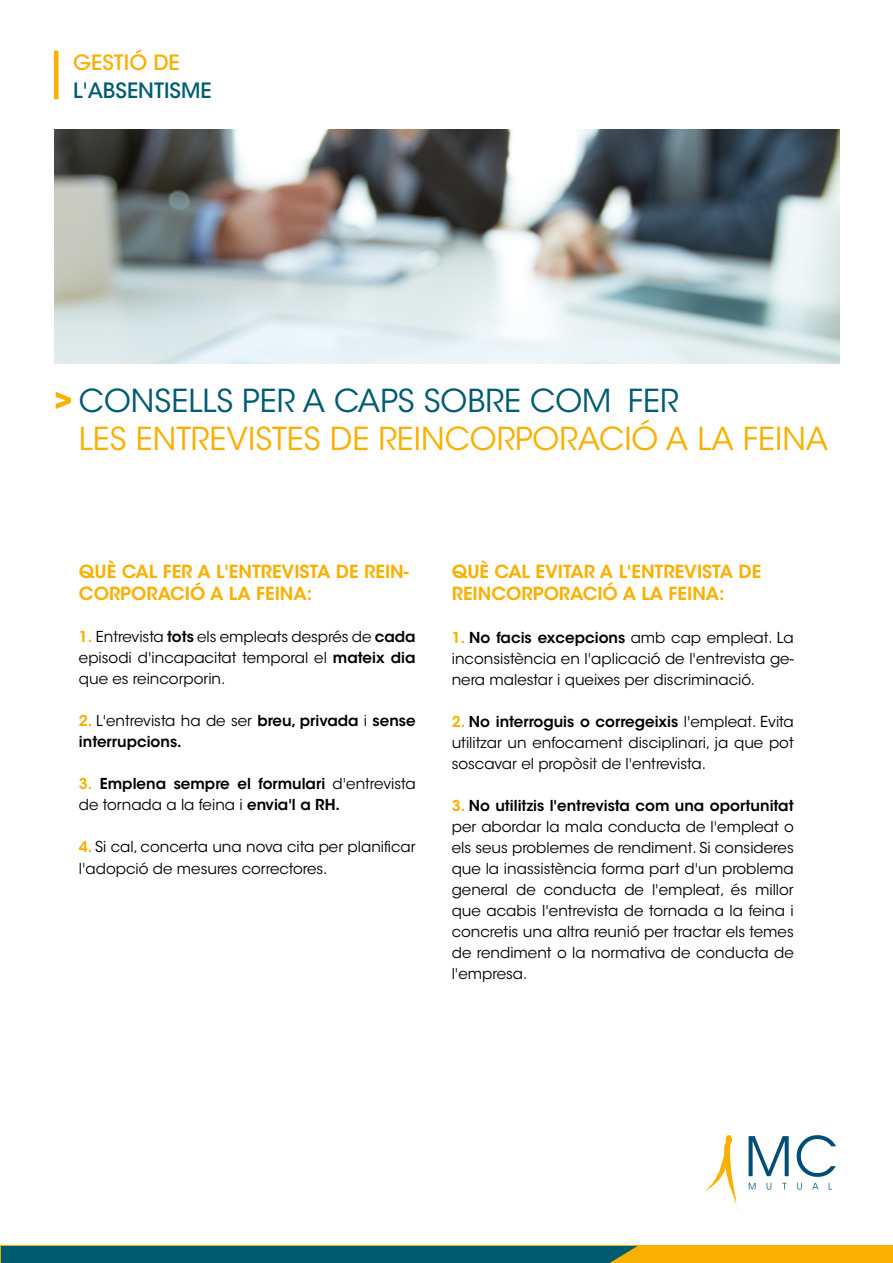
<style>
.page{position:relative;width:893px;height:1263px;background:#fff}
.page>*{position:absolute;margin:0;border:0;box-sizing:border-box;transform-origin:0 0}
.t1{font:31.5px "ITC Avant Garde Std";color:#f9b000}
.t2{font:31.5px "ITC Avant Garde Std";color:#015c72}
.t3{font:700 30px "ITC Avant Garde Std";color:#f9b000}
.t4{font:500 21px "ITC Avant Garde Std";color:#015c72}
.t5{font:500 21px "ITC Avant Garde Std";color:#f9b000}
.t6{font:600 18px/21.6px "ITC Avant Garde Std";color:#f9b000}
.t7{font:15px/21px "ITC Avant Garde Std";color:#000;text-align:justify}
.t8{font:600 15px/21px "ITC Avant Garde Std";color:#000}
.s1{font-weight:600;color:#f9b000}
.s2{font-weight:600}
.s3{color:#f9b000}
.s4{font-weight:400}
</style>
<div class="page">
<svg style="left:748px;top:1136px;width:41px;height:40px"></svg>
<svg style="left:796px;top:1135px;width:40px;height:42px"></svg>
<svg style="left:749px;top:1183px;width:6px;height:6px"></svg>
<svg style="left:797px;top:1183px;width:5px;height:7px"></svg>
<svg style="left:767px;top:1183px;width:4px;height:7px"></svg>
<svg style="left:707px;top:1135px;width:32px;height:74px"></svg>
<svg style="left:812px;top:1183px;width:6px;height:6px"></svg>
<img style="left:55px;top:130px;width:785px;height:234px">
<div style="left:0;top:1246px;width:893px;height:17px;background:#f9b000"></div>
<div style="left:1px;top:1246px;width:636px;height:17px;background:#015c72"></div>
<hr style="left:54px;top:51px;width:4px;height:48px;background:#f9b000">
<h3 class="t5" style="left:73px;top:49px;width:108px">GESTIÓ DE</h3>
<h3 class="t4" style="left:73px;top:77px;width:140px">L'ABSENTISME</h3>
<h2 class="t3" style="left:55px;top:378px;width:19px">&gt;</h2>
<h1 class="t2" style="left:79px;top:382px;width:601px">CONSELLS PER A CAPS SOBRE COM FER</h1>
<h1 class="t1" style="left:79px;top:420px;width:751px">LES ENTREVISTES DE REINCORPORACIÓ A LA FEINA</h1>
<p class="t6" style="left:79px;top:561px;width:331px">QUÈ CAL FER A L'ENTREVISTA DE REIN-<br>CORPORACIÓ A LA FEINA:</p>
<p class="t7" style="left:79px;top:627px;width:338px"><span class="s1">1.</span> Entrevista <span class="s2">tots</span> els empleats després de <span class="s2">cada </span>episodi d'incapacitat temporal el <span class="s2">mateix dia </span>que es reincorporin.</p>
<p class="t8" style="left:79px;top:710px;width:338px"><span class="s3">2.</span> <span class="s4">L'entrevista ha de ser</span> breu, privada <span class="s4">i</span> sense interrupcions.</p>
<p class="t8" style="left:79px;top:773px;width:338px"><span class="s3">3.</span> Emplena sempre el formulari <span class="s4">d'entrevista de tornada a la feina i</span> envia'l a RH.</p>
<p class="t7" style="left:79px;top:836px;width:338px;line-height:21.6px"><span class="s1">4.</span> Si cal, concerta una nova cita per planificar l'adopció de mesures correctores.</p>
<p class="t6" style="left:452px;top:561px;width:311px">QUÈ CAL EVITAR A L'ENTREVISTA DE<br>REINCORPORACIÓ A LA FEINA:</p>
<p class="t7" style="left:452px;top:627px;width:343px"><span class="s1">1.</span> <span class="s2">No facis excepcions</span> amb cap empleat. La inconsistència en l'aplicació de l'entrevista ge&shy;nera malestar i queixes per discriminació.</p>
<p class="t7" style="left:452px;top:711px;width:344px"><span class="s1">2.</span> <span class="s2">No interroguis o corregeixis</span> l'empleat. Evita utilitzar un enfocament disciplinari, ja que pot soscavar el propòsit de l'entrevista.</p>
<p class="t7" style="left:452px;top:795px;width:344px"><span class="s1">3.</span> <span class="s2">No utilitzis l'entrevista com una oportunitat </span>per abordar la mala conducta de l'empleat o els seus problemes de rendiment. Si consideres que la inassistència forma part d'un problema general de conducta de l'empleat, és millor que acabis l'entrevista de tornada a la feina i concretis una altra reunió per tractar els temes de rendiment o la normativa de conducta de l'empresa.</p>
</div>
